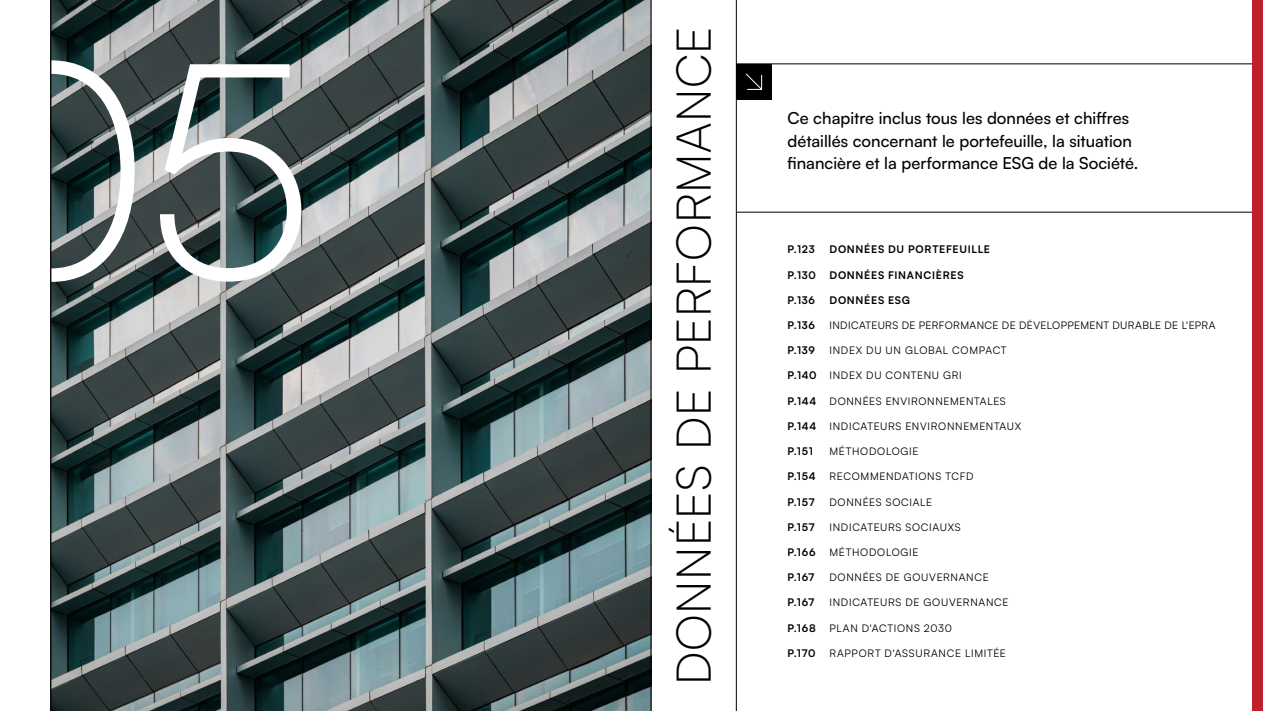
<style>
.page{position:relative;width:1263px;height:711px;background:#fff}
.page>*{position:absolute;margin:0;border:0;box-sizing:border-box;transform-origin:0 0}
.t1{font:300 300.75px "Satoshi";color:#fff}
.t2{font:300 48px "Satoshi";letter-spacing:.01em;color:#000}
.t3{font:500 16.5px/22.5px "Satoshi";color:#000}
.t4{font:10.5px "Satoshi";letter-spacing:.065em;color:#000}
.t5{font:700 10.5px "Satoshi";letter-spacing:.065em;color:#000}
.t6{font:10.5px "Satoshi";letter-spacing:.035em;color:#000}
.s1{font-weight:700}
</style>
<div class="page">
<img style="left:52px;top:0;width:599px;height:710px">
<hr style="left:651px;top:0;width:1px;height:710px;background:#000">
<hr style="left:736px;top:0;width:1px;height:710px;background:#000">
<hr style="left:736px;top:63px;width:527px;height:1px;background:#000">
<hr style="left:736px;top:212px;width:527px;height:1px;background:#000">
<div style="left:736px;top:64px;width:35px;height:35px;background:#000"></div>
<svg style="left:745px;top:73px;width:18px;height:17px"></svg>
<hr style="left:50px;top:0;width:1px;height:710px;background:#000">
<hr style="left:51px;top:0;width:1px;height:710px;background:#000">
<div style="left:1252px;top:0;width:11px;height:710px;background:#bf1f2b"></div>
<h1 class="t1" style="left:-50px;top:-22px;width:366px">05</h1>
<h2 class="t2" style="left:663px;top:684px;width:659px;rotate:-90deg">DONNÉES DE PERFORMANCE</h2>
<h3 class="t3" style="left:787px;top:106px;width:352px">Ce chapitre inclus tous les données et chiffres détaillés concernant le portefeuille, la situation financière et la performance ESG de la Société.</h3>
<p class="t5" style="left:787px;top:242px;width:29px">P.123</p>
<p class="t5" style="left:829px;top:242px;width:162px">DONNÉES DU PORTEFEUILLE</p>
<p class="t5" style="left:787px;top:267px;width:30px">P.130</p>
<p class="t5" style="left:829px;top:267px;width:136px">DONNÉES FINANCIÈRES</p>
<p class="t5" style="left:787px;top:292px;width:29px">P.136</p>
<p class="t5" style="left:829px;top:292px;width:82px">DONNÉES ESG</p>
<p class="t5" style="left:787px;top:317px;width:29px">P.136</p>
<p class="t6" style="left:829px;top:318px;width:388px">INDICATEURS DE PERFORMANCE DE DÉVELOPPEMENT DURABLE DE L'EPRA</p>
<p class="t5" style="left:787px;top:342px;width:29px">P.139</p>
<p class="t4" style="left:829px;top:343px;width:179px">INDEX DU UN GLOBAL COMPACT</p>
<p class="t4" style="left:787px;top:368px;width:176px"><span class="s1">P.140</span> INDEX DU CONTENU GRI</p>
<p class="t5" style="left:787px;top:393px;width:30px">P.144</p>
<p class="t4" style="left:829px;top:393px;width:178px">DONNÉES ENVIRONNEMENTALES</p>
<p class="t5" style="left:787px;top:418px;width:30px">P.144</p>
<p class="t4" style="left:829px;top:419px;width:193px">INDICATEURS ENVIRONNEMENTAUX</p>
<p class="t5" style="left:787px;top:443px;width:27px">P.151</p>
<p class="t4" style="left:829px;top:444px;width:91px">MÉTHODOLOGIE</p>
<p class="t5" style="left:787px;top:468px;width:30px">P.154</p>
<p class="t4" style="left:829px;top:469px;width:145px">RECOMMENDATIONS TCFD</p>
<p class="t5" style="left:787px;top:493px;width:29px">P.157</p>
<p class="t4" style="left:829px;top:494px;width:104px">DONNÉES SOCIALE</p>
<p class="t5" style="left:787px;top:519px;width:29px">P.157</p>
<p class="t4" style="left:829px;top:519px;width:133px">INDICATEURS SOCIAUXS</p>
<p class="t5" style="left:787px;top:544px;width:30px">P.166</p>
<p class="t4" style="left:829px;top:544px;width:91px">MÉTHODOLOGIE</p>
<p class="t5" style="left:787px;top:569px;width:28px">P.167</p>
<p class="t4" style="left:829px;top:570px;width:161px">DONNÉES DE GOUVERNANCE</p>
<p class="t5" style="left:787px;top:594px;width:28px">P.167</p>
<p class="t4" style="left:829px;top:595px;width:181px">INDICATEURS DE GOUVERNANCE</p>
<p class="t5" style="left:787px;top:619px;width:30px">P.168</p>
<p class="t4" style="left:829px;top:620px;width:124px">PLAN D'ACTIONS 2030</p>
<p class="t5" style="left:787px;top:645px;width:30px">P.170</p>
<p class="t4" style="left:829px;top:645px;width:178px">RAPPORT D'ASSURANCE LIMITÉE</p>
</div>
